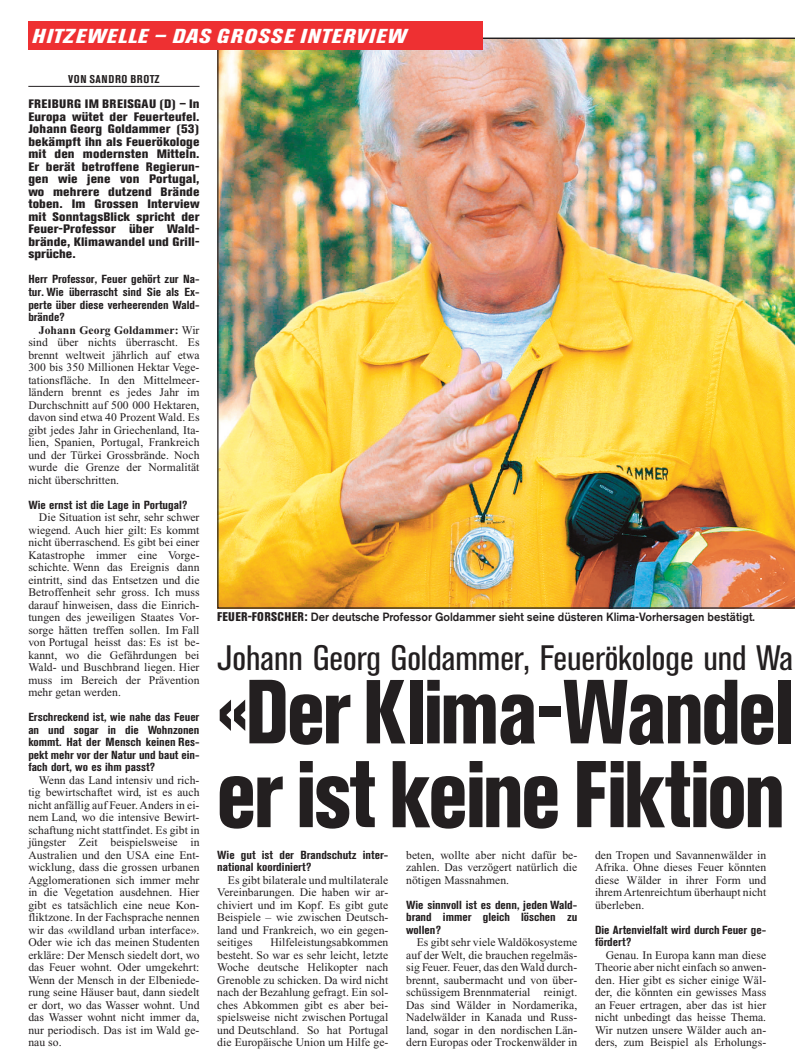
<style>
.page{position:relative;width:795px;height:1063px;background:#fff}
.page>*{position:absolute;margin:0;border:0;box-sizing:border-box;transform-origin:0 0}
.t1{font:900 condensed 93.75px "AK11";letter-spacing:-.025em;color:#231f20;scale:.88 1}
.t2{font:900 condensed 90px "AK11";letter-spacing:-.025em;color:#231f20;scale:.88 1}
.t3{font:condensed 35px "Akzidenz Grotesk BE";color:#231f20;scale:1.1 1}
.t4{font:italic 800 condensed 20px "Akzidenz Grotesk BE";letter-spacing:.05em;color:#fff;scale:1.15 1}
.t5{font:800 condensed 12.25px/12.5px "Akzidenz Grotesk BE";letter-spacing:.01em;color:#231f20;text-align:justify;scale:1.1 1}
.t6{font:500 11.88px "Akzidenz Grotesk BE";color:#231f20;scale:.95 1}
.t7{font:11.62px/12.5px "Times New Roman";letter-spacing:.005em;color:#231f20;text-align:justify}
.t8{font:700 condensed 11.62px/12.5px "Akzidenz Grotesk BE";color:#231f20;text-align:justify;scale:1.15 1}
.t9{font:700 condensed 11.25px "Akzidenz Grotesk BE";letter-spacing:.05em;color:#231f20;scale:1.1 1}
.s1{font-weight:700}
.s2{font-weight:800;font-stretch:condensed;font-size:12.5px}
</style>
<div class="page">
<hr style="left:28px;top:86px;width:172px;height:1px;background:#231f20">
<img style="left:217px;top:38px;width:578px;height:570px">
<div style="left:28px;top:21px;width:455px;height:29px;background:#ee3032"></div>
<h3 class="t4" style="left:32px;top:29px;width:327px">HITZEWELLE – DAS GROSSE INTERVIEW</h3>
<p class="t9" style="left:68px;top:75px;width:85px">VON SANDRO BROTZ</p>
<p class="t5" style="left:28px;top:99px;width:157px">FREIBURG IM BREISGAU (D) – In Europa wütet der Feuerteufel.<br>Johann Georg Goldammer (53) bekämpft ihn als Feuerökologe mit den modernsten Mitteln.<br>Er berät betroffene Regierun&shy;gen wie jene von Portugal, wo mehrere dutzend Brände toben. Im Grossen Interview mit SonntagsBlick spricht der Feuer-Professor über Wald&shy;brände, Klimawandel und Grill&shy;sprüche.</p>
<p class="t8" style="left:28px;top:274px;width:150px">Herr Professor, Feuer gehört zur Na&shy;tur. Wie überrascht sind Sie als Ex&shy;perte über diese verheerenden Wald&shy;brände?</p>
<p class="t7" style="left:28px;top:324px;width:173px;text-indent:11px"><span class="s1">Johann Georg Goldammer:</span> Wir sind über nichts überrascht. Es brennt weltweit jährlich auf etwa 300 bis 350 Millionen Hektar Vege&shy;tationsfläche. In den Mittelmeer&shy;ländern brennt es jedes Jahr im Durchschnitt auf 500 000 Hektaren, davon sind etwa 40 Prozent Wald. Es gibt jedes Jahr in Griechenland, Ita&shy;lien, Spanien, Portugal, Frankreich und der Türkei Grossbrände. Noch wurde die Grenze der Normalität nicht überschritten.</p>
<p class="t8" style="left:28px;top:499px;width:140px">Wie ernst ist die Lage in Portugal?</p>
<p class="t7" style="left:28px;top:512px;width:173px;text-indent:11px">Die Situation ist sehr, sehr schwer wiegend. Auch hier gilt: Es kommt nicht überraschend. Es gibt bei einer Katastrophe immer eine Vorge&shy;schichte. Wenn das Ereignis dann eintritt, sind das Entsetzen und die Betroffenheit sehr gross. Ich muss darauf hinweisen, dass die Einrich&shy;tungen des jeweiligen Staates Vor&shy;sorge hätten treffen sollen. Im Fall von Portugal heisst das: Es ist be&shy;kannt, wo die Gefährdungen bei Wald- und Buschbrand liegen. Hier muss im Bereich der Prävention mehr getan werden.</p>
<p class="t8" style="left:28px;top:712px;width:150px">Erschreckend ist, wie nahe das Feuer an und sogar in die Wohnzonen kommt. Hat der Mensch keinen Res&shy;pekt mehr vor der Natur und baut ein&shy;fach dort, wo es ihm passt?</p>
<p class="t7" style="left:28px;top:774px;width:173px;text-indent:11px">Wenn das Land intensiv und rich&shy;tig bewirtschaftet wird, ist es auch nicht anfällig auf Feuer. Anders in ei&shy;nem Land, wo die intensive Bewirt&shy;schaftung nicht stattfindet. Es gibt in jüngster Zeit beispielsweise in Australien und den USA eine Ent&shy;wicklung, dass die grossen urbanen Agglomerationen sich immer mehr in die Vegetation ausdehnen. Hier gibt es tatsächlich eine neue Kon&shy;fliktzone. In der Fachsprache nennen wir das «wildland urban interface».<br>Oder wie ich das meinen Studenten erkläre: Der Mensch siedelt dort, wo das Feuer wohnt. Oder umgekehrt:<br>Wenn der Mensch in der Elbeniede&shy;rung seine Häuser baut, dann siedelt er dort, wo das Wasser wohnt. Und das Wasser wohnt nicht immer da, nur periodisch. Das ist im Wald ge&shy;nau so.</p>
<p class="t6" style="left:217px;top:612px;width:567px"><span class="s2">FEUER-FORSCHER:</span> Der deutsche Professor Goldammer sieht seine düsteren Klima-Vorhersagen bestätigt.</p>
<h3 class="t3" style="left:217px;top:645px;width:525px">Johann Georg Goldammer, Feuerökologe und Wa</h3>
<h2 class="t2" style="left:217px;top:679px;width:657px">«Der Klima-Wandel</h2>
<h1 class="t1" style="left:217px;top:761px;width:647px">er ist keine Fiktion</h1>
<p class="t8" style="left:217px;top:849px;width:150px">Wie gut ist der Brandschutz inter&shy;national koordiniert?</p>
<p class="t7" style="left:217px;top:874px;width:173px;text-indent:11px">Es gibt bilaterale und multilaterale Vereinbarungen. Die haben wir ar&shy;chiviert und im Kopf. Es gibt gute Beispiele – wie zwischen Deutsch&shy;land und Frankreich, wo ein gegen&shy;seitiges</p>
<p class="t7" style="left:217px;top:937px;width:173px;text-indent:53px">Hilfeleistungsabkommen besteht. So war es sehr leicht, letzte Woche deutsche Helikopter nach Grenoble zu schicken. Da wird nicht nach der Bezahlung gefragt. Ein sol&shy;ches Abkommen gibt es aber bei&shy;spielsweise nicht zwischen Portugal und Deutschland. So hat Portugal die Europäische Union um Hilfe ge-</p>
<p class="t7" style="left:406px;top:849px;width:173px">beten, wollte aber nicht dafür be&shy;zahlen. Das verzögert natürlich die nötigen Massnahmen.</p>
<p class="t8" style="left:406px;top:899px;width:150px">Wie sinnvoll ist es denn, jeden Wald&shy;brand immer gleich löschen zu wollen?</p>
<p class="t7" style="left:406px;top:937px;width:173px;text-indent:11px">Es gibt sehr viele Waldökosysteme auf der Welt, die brauchen regelmäs&shy;sig Feuer. Feuer, das den Wald durch&shy;brennt, saubermacht und von über&shy;schüssigem Brennmaterial reinigt.<br>Das sind Wälder in Nordamerika, Nadelwälder in Kanada und Russ&shy;land, sogar in den nordischen Län&shy;dern Europas oder Trockenwälder in</p>
<p class="t7" style="left:595px;top:849px;width:173px">den Tropen und Savannenwälder in Afrika. Ohne dieses Feuer könnten diese Wälder in ihrer Form und ihrem Artenreichtum überhaupt nicht überleben.</p>
<p class="t8" style="left:595px;top:924px;width:150px">Die Artenvielfalt wird durch Feuer ge&shy;fördert?</p>
<p class="t7" style="left:595px;top:949px;width:173px;text-indent:11px">Genau. In Europa kann man diese Theorie aber nicht einfach so anwen&shy;den. Hier gibt es sicher einige Wäl&shy;der, die könnten ein gewisses Mass an Feuer ertragen, aber das ist hier nicht unbedingt das heisse Thema.<br>Wir nutzen unsere Wälder auch an&shy;ders, zum Beispiel als Erholungs-</p>
</div>
